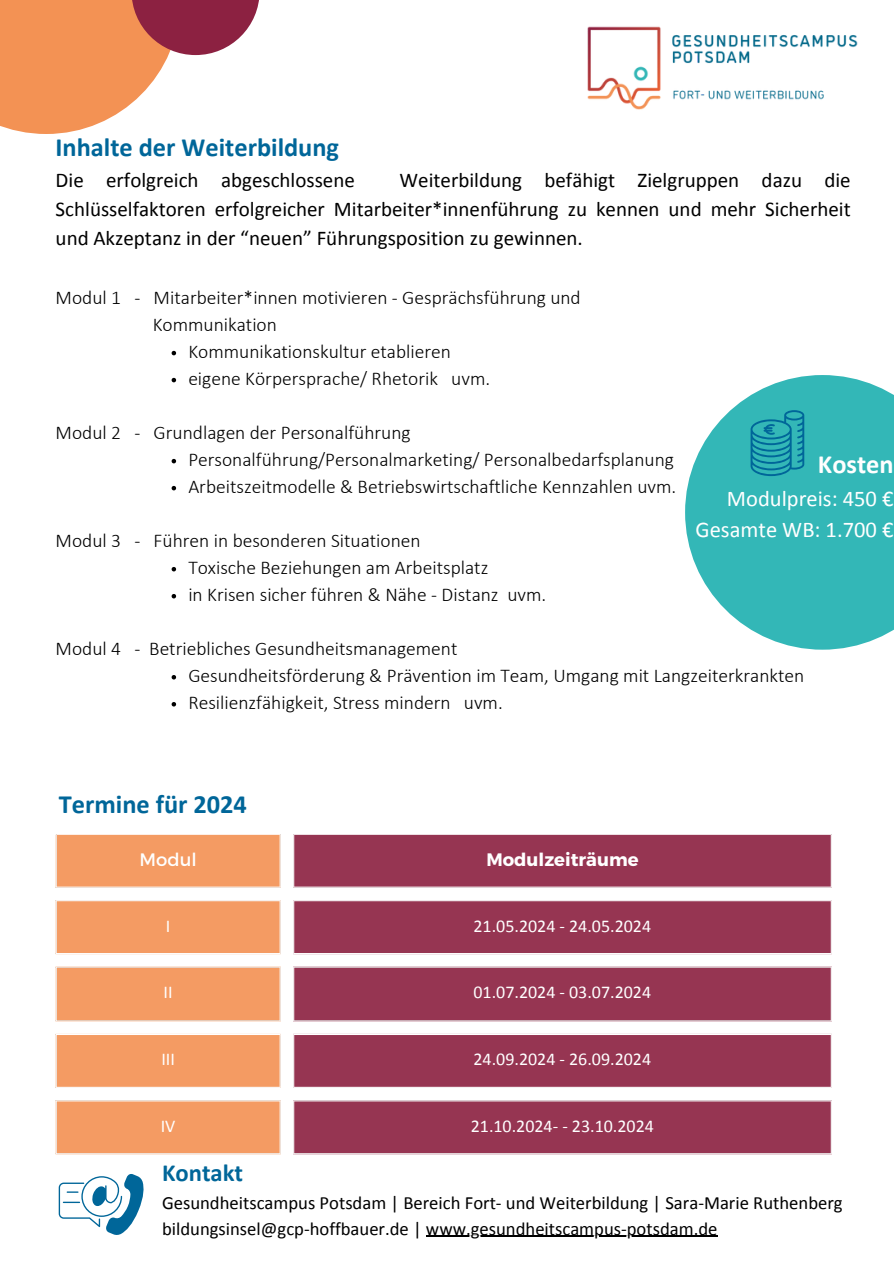
<style>
.page{position:relative;width:894px;height:1264px;background:#fff}
.page>*{position:absolute;margin:0;border:0;box-sizing:border-box;transform-origin:0 0}
.t1{font:700 26.4px "Calibri";color:#069}
.t2{font:700 26.4px "Calibri";color:#fff}
.t3{font:700 24.6px "Calibri";color:#069}
.t4{font:22.5px/31.5px "Calibri";color:#fff;text-align:right}
.t5{font:21px/29.2px "Calibri";color:#000;text-align:justify}
.t6{font:300 19.5px "Calibri";color:#000}
.t7{font:18.6px "Calibri";color:#000}
.t8{font:18px "Calibri";color:#fff}
.t9{font:700 18px "Montserrat";color:#fff}
.t10{font:18px "Montserrat";color:#fff}
</style>
<div class="page">
<img style="left:587px;top:26px;width:271px;height:84px">
<svg style="left:0;top:0;width:169px;height:134px;background:#f4a16c"></svg>
<svg style="left:685px;top:375px;width:208px;height:274px;fill:#33b7b7"></svg>
<svg style="left:131px;top:0;width:128px;height:55px;background:#a74a5b"></svg>
<svg style="left:56px;top:834px;width:225px;height:319px;fill:#f49b63"></svg>
<svg style="left:293px;top:834px;width:538px;height:319px;fill:#963552"></svg>
<hr style="left:56px;top:834px;width:1px;height:52px;background:#fff">
<hr style="left:279px;top:834px;width:2px;height:52px;background:#fff">
<hr style="left:56px;top:886px;width:225px;height:1px;background:#fff">
<hr style="left:293px;top:834px;width:1px;height:52px;background:#fff">
<hr style="left:830px;top:834px;width:1px;height:52px;background:#fff">
<hr style="left:293px;top:886px;width:538px;height:1px;background:#fff">
<hr style="left:56px;top:901px;width:1px;height:52px;background:#fff">
<hr style="left:279px;top:901px;width:2px;height:52px;background:#fff">
<hr style="left:56px;top:900px;width:225px;height:1px;background:#fff">
<hr style="left:56px;top:953px;width:225px;height:1px;background:#fff">
<hr style="left:293px;top:901px;width:1px;height:52px;background:#fff">
<hr style="left:830px;top:901px;width:1px;height:52px;background:#fff">
<hr style="left:293px;top:900px;width:538px;height:1px;background:#fff">
<hr style="left:293px;top:953px;width:538px;height:1px;background:#fff">
<hr style="left:56px;top:967px;width:1px;height:53px;background:#fff">
<hr style="left:279px;top:967px;width:2px;height:53px;background:#fff">
<hr style="left:56px;top:966px;width:225px;height:1px;background:#fff">
<hr style="left:56px;top:1020px;width:225px;height:1px;background:#fff">
<hr style="left:293px;top:967px;width:1px;height:53px;background:#fff">
<hr style="left:830px;top:967px;width:1px;height:53px;background:#fff">
<hr style="left:293px;top:966px;width:538px;height:1px;background:#fff">
<hr style="left:293px;top:1020px;width:538px;height:1px;background:#fff">
<hr style="left:56px;top:1035px;width:1px;height:51px;background:#fff">
<hr style="left:279px;top:1035px;width:2px;height:51px;background:#fff">
<hr style="left:56px;top:1033px;width:225px;height:2px;background:#fff">
<hr style="left:56px;top:1086px;width:225px;height:1px;background:#fff">
<hr style="left:293px;top:1035px;width:1px;height:51px;background:#fff">
<hr style="left:830px;top:1035px;width:1px;height:51px;background:#fff">
<hr style="left:293px;top:1033px;width:538px;height:2px;background:#fff">
<hr style="left:293px;top:1086px;width:538px;height:1px;background:#fff">
<hr style="left:56px;top:1101px;width:1px;height:52px;background:#fff">
<hr style="left:279px;top:1101px;width:2px;height:52px;background:#fff">
<hr style="left:56px;top:1100px;width:225px;height:1px;background:#fff">
<hr style="left:293px;top:1101px;width:1px;height:52px;background:#fff">
<hr style="left:830px;top:1101px;width:1px;height:52px;background:#fff">
<hr style="left:293px;top:1100px;width:538px;height:1px;background:#fff">
<svg style="left:750px;top:410px;width:54px;height:66px;background:#229dad"></svg>
<svg style="left:59px;top:1174px;width:85px;height:61px"></svg>
<svg style="left:171px;top:351px;width:5px;height:4px"></svg>
<svg style="left:171px;top:378px;width:5px;height:4px"></svg>
<svg style="left:171px;top:459px;width:5px;height:4px"></svg>
<svg style="left:171px;top:486px;width:5px;height:4px"></svg>
<svg style="left:171px;top:567px;width:5px;height:4px"></svg>
<svg style="left:171px;top:594px;width:5px;height:4px"></svg>
<svg style="left:171px;top:675px;width:5px;height:4px"></svg>
<svg style="left:171px;top:702px;width:5px;height:4px"></svg>
<hr style="left:426px;top:1235px;width:291px;height:1px;background:#000">
<h2 class="t1" style="left:56px;top:136px;width:285px">Inhalte der Weiterbildung</h2>
<h2 class="t5" style="left:56px;top:167px;width:300px">Die erfolgreich abgeschlossene</h2>
<h2 class="t5" style="left:56px;top:167px;width:796px;text-indent:344px">Weiterbildung befähigt Zielgruppen dazu die Schlüsselfaktoren erfolgreicher Mitarbeiter*innenführung zu kennen und mehr Sicherheit und Akzeptanz in der “neuen” Führungsposition zu gewinnen.</h2>
<p class="t6" style="left:56px;top:289px;width:526px">Modul 1 - Mitarbeiter*innen motivieren - Gesprächsführung und</p>
<p class="t6" style="left:153px;top:316px;width:126px">Kommunikation</p>
<p class="t6" style="left:188px;top:343px;width:264px">Kommunikationskultur etablieren</p>
<p class="t6" style="left:188px;top:370px;width:303px">eigene Körpersprache/ Rhetorik uvm.</p>
<p class="t6" style="left:56px;top:424px;width:356px">Modul 2 - Grundlagen der Personalführung</p>
<p class="t6" style="left:188px;top:451px;width:487px">Personalführung/Personalmarketing/ Personalbedarfsplanung</p>
<p class="t6" style="left:188px;top:478px;width:489px">Arbeitszeitmodelle &amp; Betriebswirtschaftliche Kennzahlen uvm.</p>
<p class="t6" style="left:56px;top:532px;width:366px">Modul 3 - Führen in besonderen Situationen</p>
<p class="t6" style="left:188px;top:559px;width:301px">Toxische Beziehungen am Arbeitsplatz</p>
<p class="t6" style="left:188px;top:586px;width:359px">in Krisen sicher führen &amp; Nähe - Distanz uvm.</p>
<p class="t2" style="left:817px;top:453px;width:77px">Kosten</p>
<p class="t4" style="left:695px;top:484px;width:199px">Modulpreis: 450 €<br>Gesamte WB: 1.700 €</p>
<p class="t6" style="left:56px;top:640px;width:403px">Modul 4 - Betriebliches Gesundheitsmanagement</p>
<p class="t6" style="left:188px;top:667px;width:617px">Gesundheitsförderung &amp; Prävention im Team, Umgang mit Langzeiterkrankten</p>
<p class="t6" style="left:188px;top:694px;width:316px">Resilienzfähigkeit, Stress mindern uvm.</p>
<p class="t1" style="left:59px;top:793px;width:190px">Termine für 2024</p>
<p class="t10" style="left:139px;top:848px;width:59px">Modul</p>
<p class="t9" style="left:486px;top:848px;width:154px">Modulzeiträume</p>
<p class="t8" style="left:166px;top:918px;width:6px">I</p>
<p class="t8" style="left:473px;top:918px;width:179px">21.05.2024 - 24.05.2024</p>
<p class="t8" style="left:164px;top:984px;width:11px">II</p>
<p class="t8" style="left:473px;top:984px;width:179px">01.07.2024 - 03.07.2024</p>
<p class="t8" style="left:161px;top:1051px;width:15px">III</p>
<p class="t8" style="left:473px;top:1051px;width:179px">24.09.2024 - 26.09.2024</p>
<p class="t8" style="left:161px;top:1118px;width:16px">IV</p>
<p class="t8" style="left:470px;top:1118px;width:185px">21.10.2024- - 23.10.2024</p>
<h1 class="t3" style="left:162px;top:1162px;width:83px">Kontakt</h1>
<p class="t7" style="left:162px;top:1194px;width:682px">Gesundheitscampus Potsdam | Bereich Fort- und Weiterbildung | Sara-Marie Ruthenberg</p>
<p class="t7" style="left:162px;top:1220px;width:557px">bildungsinsel@gcp-hoffbauer.de | www.gesundheitscampus-potsdam.de</p>
</div>
